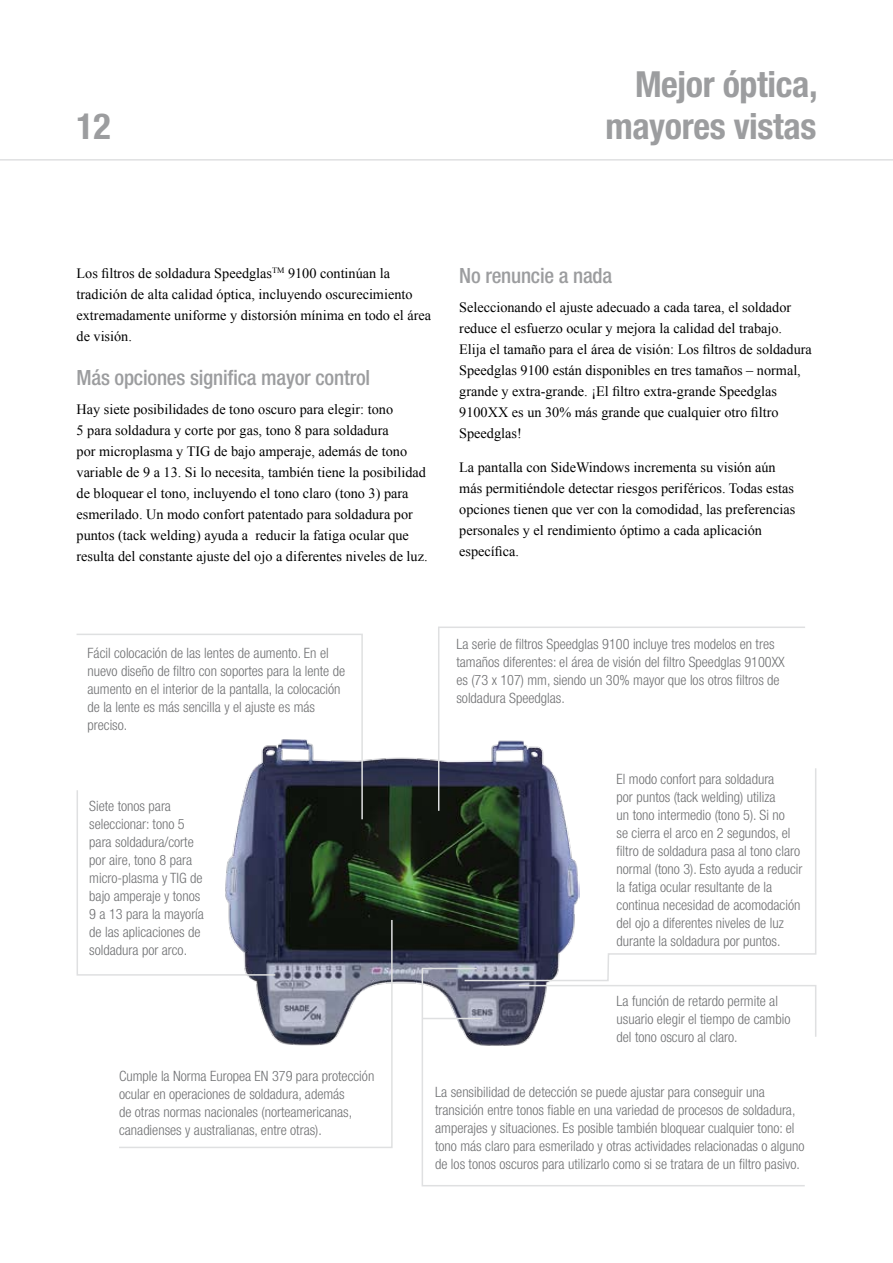
<style>
.page{position:relative;width:893px;height:1263px;background:#fff}
.page>*{position:absolute;margin:0;border:0;box-sizing:border-box;transform-origin:0 0}
.t1{font:700 condensed 36px/42px "Helvetica Neue LT Pro";letter-spacing:-.01em;color:#9c9d9f;text-align:right}
.t2{font:500 condensed 21px "Helvetica Neue LT Pro";letter-spacing:-.01em;color:#9c9d9f}
.t3{font:300 condensed 14.25px/18px "Helvetica Neue LT Pro";color:#707173}
.t4{font:14.25px/21px "Times New Roman";color:#000}
</style>
<div class="page">
<hr style="left:0;top:159px;width:893px;height:2px;background:#dfe0e1">
<img style="left:277px;top:757px;width:186px;height:228px">
<svg style="left:463px;top:768px;width:354px;height:199px"></svg>
<svg style="left:421px;top:967px;width:384px;height:220px"></svg>
<hr style="left:423px;top:1018px;width:59px;height:1px;background:#dfe0e1">
<svg style="left:76px;top:821px;width:201px;height:155px"></svg>
<svg style="left:118px;top:918px;width:275px;height:230px"></svg>
<svg style="left:437px;top:626px;width:370px;height:186px"></svg>
<svg style="left:517px;top:984px;width:300px;height:54px"></svg>
<svg style="left:76px;top:633px;width:288px;height:188px"></svg>
<h1 class="t1" style="left:77px;top:105px;width:34px">12</h1>
<h1 class="t1" style="left:605px;top:63px;width:214px">Mejor óptica, mayores vistas</h1>
<p class="t4" style="left:77px;top:262px;width:356px">Los filtros de soldadura Speedglas<sup>TM</sup> 9100 continúan la tradición de alta calidad óptica, incluyendo oscurecimiento extremadamente uniforme y distorsión mínima en todo el área de visión.</p>
<h2 class="t2" style="left:77px;top:365px;width:295px">Más opciones significa mayor control</h2>
<p class="t4" style="left:77px;top:399px;width:353px">Hay siete posibilidades de tono oscuro para elegir: tono<br>5 para soldadura y corte por gas, tono 8 para soldadura<br>por microplasma y TIG de bajo amperaje, además de tono variable de 9 a 13. Si lo necesita, también tiene la posibilidad de bloquear el tono, incluyendo el tono claro (tono 3) para esmerilado. Un modo confort patentado para soldadura por puntos (tack welding) ayuda a reducir la fatiga ocular que resulta del constante ajuste del ojo a diferentes niveles de luz.</p>
<h2 class="t2" style="left:459px;top:263px;width:154px">No renuncie a nada</h2>
<p class="t4" style="left:459px;top:297px;width:354px">Seleccionando el ajuste adecuado a cada tarea, el soldador reduce el esfuerzo ocular y mejora la calidad del trabajo.<br>Elija el tamaño para el área de visión: Los filtros de soldadura Speedglas 9100 están disponibles en tres tamaños – normal, grande y extra-grande. ¡El filtro extra-grande Speedglas 9100XX es un 30% más grande que cualquier otro filtro Speedglas!</p>
<p class="t4" style="left:459px;top:457px;width:337px">La pantalla con SideWindows incrementa su visión aún más permitiéndole detectar riesgos periféricos. Todas estas opciones tienen que ver con la comodidad, las preferencias personales y el rendimiento óptimo a cada aplicación específica.</p>
<p class="t3" style="left:88px;top:644px;width:259px">Fácil colocación de las lentes de aumento. En el nuevo diseño de filtro con soportes para la lente de aumento en el interior de la pantalla, la colocación de la lente es más sencilla y el ajuste es más preciso.</p>
<p class="t3" style="left:89px;top:797px;width:116px">Siete tonos para seleccionar: tono 5 para soldadura/corte por aire, tono 8 para micro-plasma y TIG de bajo amperaje y tonos<br>9 a 13 para la mayoría de las aplicaciones de soldadura por arco.</p>
<p class="t3" style="left:456px;top:634px;width:330px">La serie de filtros Speedglas 9100 incluye tres modelos en tres tamaños diferentes: el área de visión del filtro Speedglas 9100XX es (73 x 107) mm, siendo un 30% mayor que los otros filtros de soldadura Speedglas.</p>
<p class="t3" style="left:617px;top:770px;width:187px">El modo confort para soldadura<br>por puntos (tack welding) utiliza<br>un tono intermedio (tono 5). Si no<br>se cierra el arco en 2 segundos, el filtro de soldadura pasa al tono claro normal (tono 3). Esto ayuda a reducir la fatiga ocular resultante de la continua necesidad de acomodación del ojo a diferentes niveles de luz durante la soldadura por puntos.</p>
<p class="t3" style="left:617px;top:991px;width:175px">La función de retardo permite al usuario elegir el tiempo de cambio del tono oscuro al claro.</p>
<p class="t3" style="left:119px;top:1067px;width:257px">Cumple la Norma Europea EN 379 para protección ocular en operaciones de soldadura, además<br>de otras normas nacionales (norteamericanas, canadienses y australianas, entre otras).</p>
<p class="t3" style="left:435px;top:1083px;width:371px">La sensibilidad de detección se puede ajustar para conseguir una transición entre tonos fiable en una variedad de procesos de soldadura, amperajes y situaciones. Es posible también bloquear cualquier tono: el tono más claro para esmerilado y otras actividades relacionadas o alguno de los tonos oscuros para utilizarlo como si se tratara de un filtro pasivo.</p>
</div>
